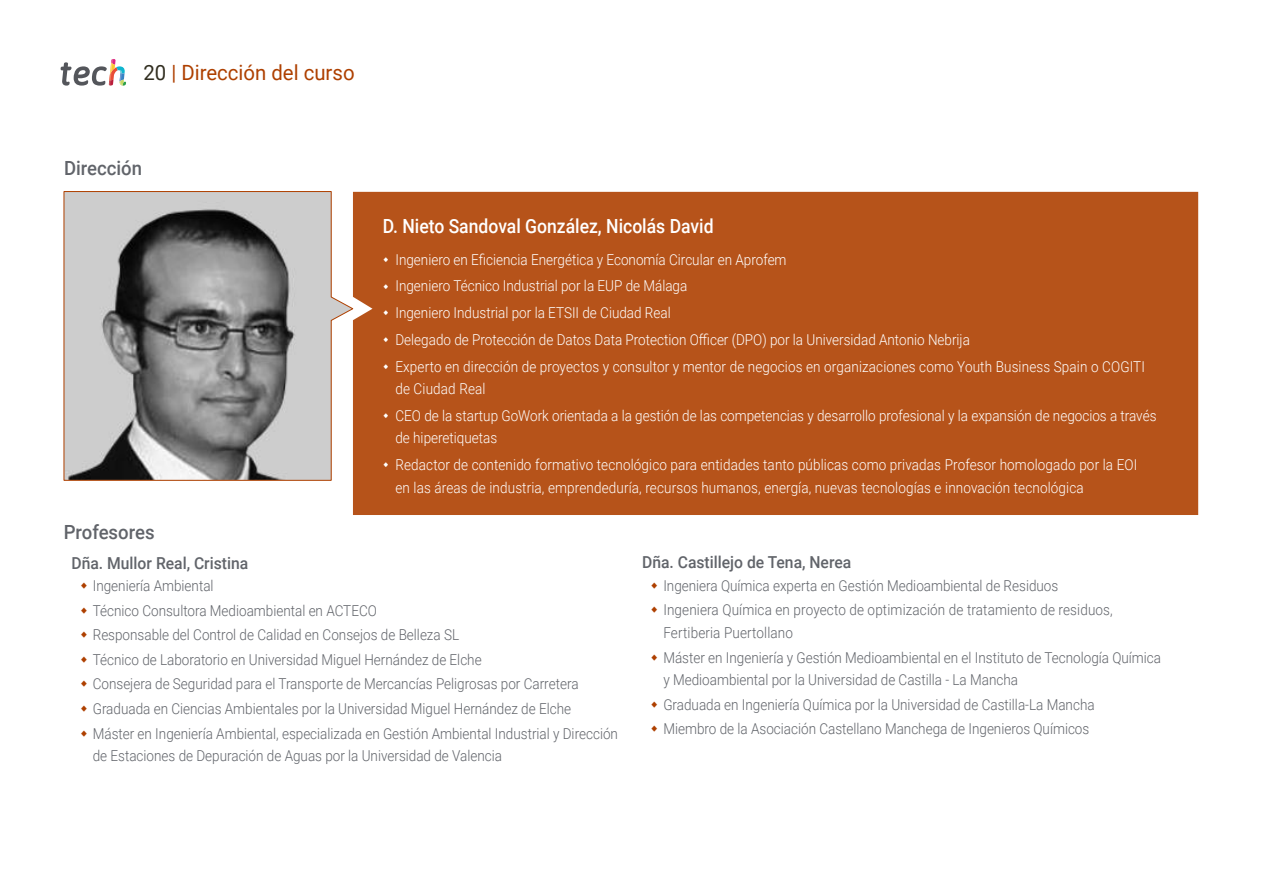
<style>
.page{position:relative;width:1263px;height:893px;background:#fff}
.page>*{position:absolute;margin:0;border:0;box-sizing:border-box;transform-origin:0 0}
.t1{font:21px "Roboto";color:#ae4000}
.t2{font:500 19.5px "Roboto";color:#fff;scale:.9 1}
.t3{font:500 19.5px "Roboto";color:#61646a;scale:.95 1}
.t4{font:500 16.5px "Roboto";color:#61646a;scale:.95 1}
.t5{font:300 15px/24.6px "Roboto";color:#61646a;scale:.9 1}
.t6{font:300 15px/26.7px "Roboto";color:#fff;scale:.9 1}
.s1{color:#312e20}
</style>
<div class="page">
<div style="left:353px;top:192px;width:845px;height:323px;background:#b6531a"></div>
<svg style="left:61px;top:59px;width:65px;height:27px"></svg>
<svg style="left:64px;top:191px;width:290px;height:290px;background:#a09f9e"></svg>
<svg style="left:384px;top:257px;width:4px;height:5px"></svg>
<svg style="left:384px;top:284px;width:4px;height:5px"></svg>
<svg style="left:384px;top:310px;width:4px;height:5px"></svg>
<svg style="left:384px;top:337px;width:4px;height:5px"></svg>
<svg style="left:384px;top:364px;width:4px;height:5px"></svg>
<svg style="left:384px;top:413px;width:4px;height:5px"></svg>
<svg style="left:384px;top:462px;width:4px;height:5px"></svg>
<h1 class="t1" style="left:144px;top:57px;width:213px"><span class="s1">20</span> | Dirección del curso</h1>
<h2 class="t3" style="left:64px;top:155px;width:84px">Dirección</h2>
<h2 class="t2" style="left:383px;top:212px;width:369px">D. Nieto Sandoval González, Nicolás David</h2>
<p class="t6" style="left:395px;top:245px;width:834px">Ingeniero en Eficiencia Energética y Economía Circular en Aprofem<br>Ingeniero Técnico Industrial por la EUP de Málaga<br>Ingeniero Industrial por la ETSII de Ciudad Real<br>Delegado de Protección de Datos Data Protection Officer (DPO) por la Universidad Antonio Nebrija<br>Experto en dirección de proyectos y consultor y mentor de negocios en organizaciones como Youth Business Spain o COGITI</p>
<p class="t6" style="left:395px;top:375px;width:847px">de Ciudad Real<br>CEO de la startup GoWork orientada a la gestión de las competencias y desarrollo profesional y la expansión de negocios a través</p>
<p class="t6" style="left:395px;top:424px;width:826px">de hiperetiquetas<br>Redactor de contenido formativo tecnológico para entidades tanto públicas como privadas Profesor homologado por la EOI</p>
<p class="t6" style="left:395px;top:473px;width:766px">en las áreas de industria, emprendeduría, recursos humanos, energía, nuevas tecnologías e innovación tecnológica</p>
<h2 class="t3" style="left:64px;top:518px;width:97px">Profesores</h2>
<p class="t4" style="left:72px;top:551px;width:188px">Dña. Mullor Real, Cristina</p>
<p class="t5" style="left:93px;top:573px;width:585px">Ingeniería Ambiental<br>Técnico Consultora Medioambiental en ACTECO<br>Responsable del Control de Calidad en Consejos de Belleza SL<br>Técnico de Laboratorio en Universidad Miguel Hernández de Elche<br>Consejera de Seguridad para el Transporte de Mercancías Peligrosas por Carretera Graduada en Ciencias Ambientales por la Universidad Miguel Hernández de Elche<br>Máster en Ingeniería Ambiental, especializada en Gestión Ambiental Industrial y Dirección</p>
<p class="t5" style="left:93px;top:743px;width:456px">de Estaciones de Depuración de Aguas por la Universidad de Valencia</p>
<p class="t4" style="left:642px;top:551px;width:222px">Dña. Castillejo de Tena, Nerea</p>
<p class="t5" style="left:663px;top:573px;width:501px">Ingeniera Química experta en Gestión Medioambiental de Residuos<br>Ingeniera Química en proyecto de optimización de tratamiento de residuos,</p>
<p class="t5" style="left:663px;top:620px;width:554px">Fertiberia Puertollano<br>Máster en Ingeniería y Gestión Medioambiental en el Instituto de Tecnología Química</p>
<p class="t5" style="left:663px;top:667px;width:481px">y Medioambiental por la Universidad de Castilla - La Mancha<br>Graduada en Ingeniería Química por la Universidad de Castilla-La Mancha<br>Miembro de la Asociación Castellano Manchega de Ingenieros Químicos</p>
</div>
